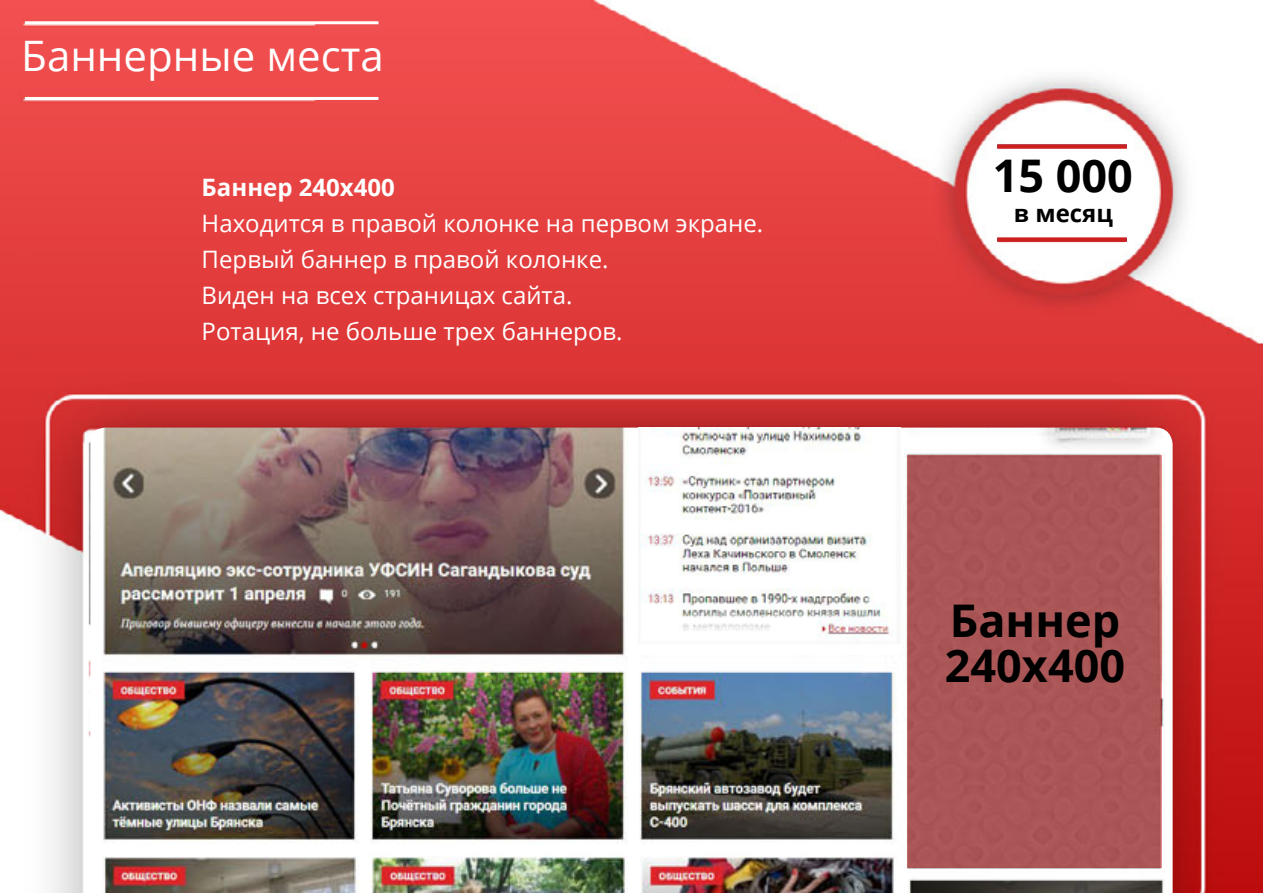
<style>
.page{position:relative;width:1263px;height:893px;background:#fff}
.page>*{position:absolute;margin:0;border:0;box-sizing:border-box;transform-origin:0 0}
.t1{font:700 45px/45px "Open Sans";color:#000}
.t2{font:42px "Open Sans";color:#fff}
.t3{font:24px/36px "Open Sans";color:#fff}
.t4{font:700 24px "Open Sans";color:#fff}
.t5{font:700 24px "Open Sans";color:#000}
</style>
<div class="page">
<img style="left:0;top:0;width:1263px;height:893px">
<hr style="left:25px;top:21px;width:353px;height:3px;background:#fff">
<hr style="left:25px;top:97px;width:353px;height:3px;background:#fff">
<img style="left:90px;top:428px;width:1082px;height:465px">
<div style="left:997px;top:144px;width:130px;height:5px;background:#cc2020"></div>
<div style="left:997px;top:237px;width:130px;height:5px;background:#cc2020"></div>
<div style="left:908px;top:455px;width:254px;height:412px;background:#ab5656"></div>
<img style="left:639px;top:428px;width:261px;height:226px">
<h2 class="t2" style="left:21px;top:27px;width:364px">Баннерные места</h2>
<p class="t4" style="left:202px;top:171px;width:195px">Баннер 240х400</p>
<p class="t3" style="left:202px;top:205px;width:563px">Находится в правой колонке на первом экране.<br>Первый баннер в правой колонке.<br>Виден на всех страницах сайта.<br>Ротация, не больше трех баннеров.</p>
<h1 class="t1" style="left:993px;top:152px;width:142px">15 000</h1>
<p class="t5" style="left:1014px;top:196px;width:101px">в месяц</p>
<h1 class="t1" style="left:945px;top:597px;width:182px">Баннер<br>240х400</h1>
</div>
